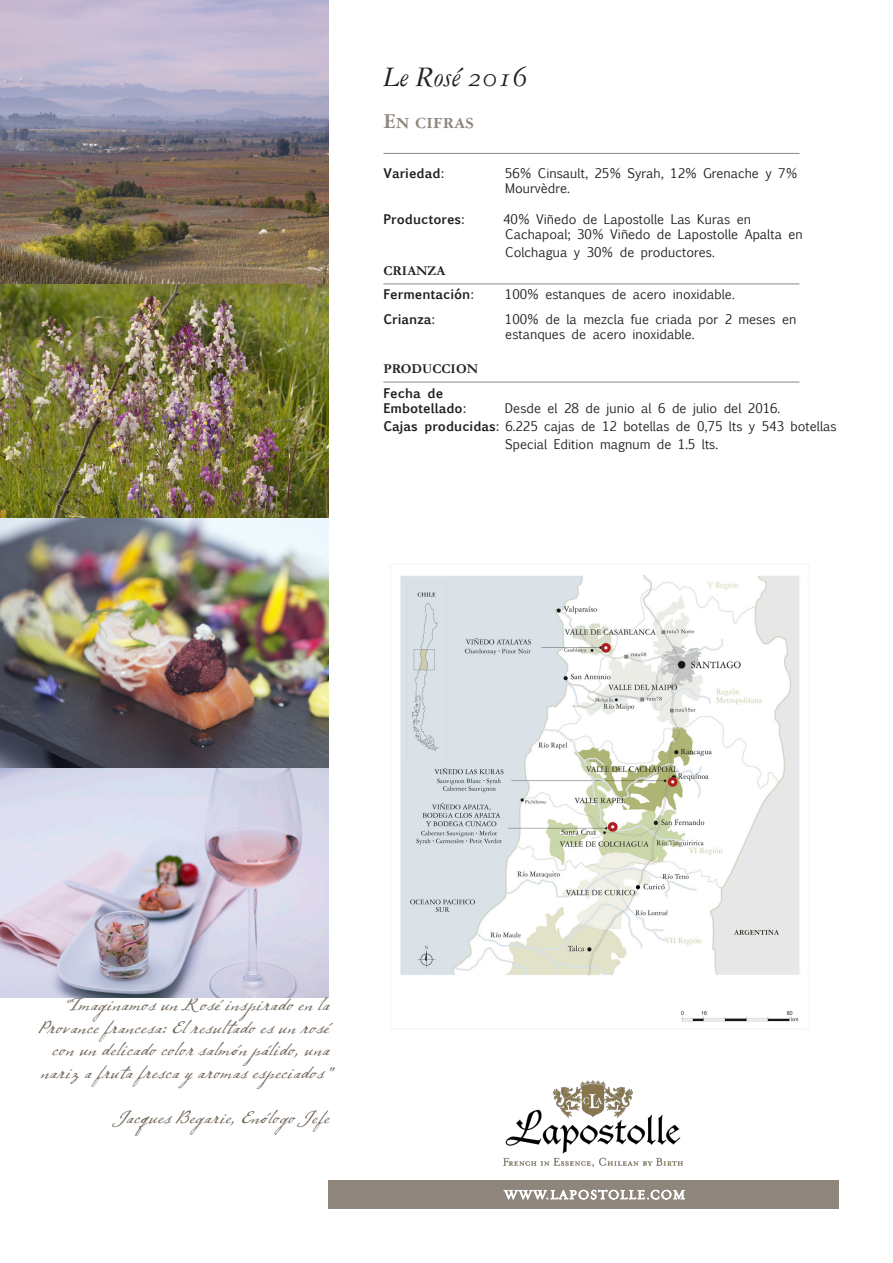
<style>
.page{position:relative;width:893px;height:1263px;background:#fff}
.page>*{position:absolute;margin:0;border:0;box-sizing:border-box;transform-origin:0 0}
.t1{font:30px "Garamond Three Italic Os F";color:#231f20}
.t2{font:22.5px "Garamond Three Bold SC";color:#8e857c}
.t3{font:16.5px/22.5px "Dear Sarah Alt One";color:#716559;text-align:right}
.t4{font:700 13.5px "Garamond";color:#231f20}
.t5{font:12.75px "Euphemia UCAS";color:#231f20}
.t6{font:700 12.75px "Euphemia UCAS";color:#231f20}
.s1{font-weight:700}
</style>
<div class="page">
<div style="left:329px;top:1180px;width:510px;height:29px;background:#8e857c"></div>
<hr style="left:383px;top:153px;width:416px;height:1px;background:#8e857c">
<hr style="left:383px;top:284px;width:416px;height:1px;background:#8e857c">
<hr style="left:383px;top:382px;width:416px;height:1px;background:#8e857c">
<img style="left:390px;top:564px;width:420px;height:465px">
<img style="left:0;top:0;width:329px;height:285px">
<img style="left:0;top:285px;width:329px;height:234px">
<img style="left:0;top:519px;width:329px;height:478px">
<img style="left:503px;top:1080px;width:179px;height:86px">
<svg style="left:504px;top:1189px;width:181px;height:11px"></svg>
<p class="t1" style="left:383px;top:61px;width:146px">Le Rosé 2016</p>
<p class="t2" style="left:383px;top:109px;width:92px">En cifras</p>
<p class="t6" style="left:383px;top:163px;width:63px">Variedad:</p>
<p class="t5" style="left:505px;top:164px;width:294px">56% Cinsault, 25% Syrah, 12% Grenache y 7%</p>
<p class="t5" style="left:505px;top:179px;width:66px">Mourvèdre.</p>
<p class="t6" style="left:383px;top:209px;width:83px">Productores:</p>
<p class="t5" style="left:503px;top:210px;width:249px">40% Viñedo de Lapostolle Las Kuras en</p>
<p class="t5" style="left:505px;top:225px;width:299px">Cachapoal; 30% Viñedo de Lapostolle Apalta en</p>
<p class="t5" style="left:505px;top:243px;width:211px">Colchagua y 30% de productores.</p>
<p class="t4" style="left:383px;top:263px;width:64px">CRIANZA</p>
<p class="t6" style="left:383px;top:285px;width:92px">Fermentación:</p>
<p class="t5" style="left:505px;top:285px;width:231px">100% estanques de acero inoxidable.</p>
<p class="t6" style="left:383px;top:309px;width:53px">Crianza:</p>
<p class="t5" style="left:505px;top:310px;width:293px">100% de la mezcla fue criada por 2 meses en</p>
<p class="t5" style="left:505px;top:325px;width:191px">estanques de acero inoxidable.</p>
<p class="t4" style="left:383px;top:361px;width:96px">PRODUCCION</p>
<p class="t6" style="left:383px;top:383px;width:61px">Fecha de</p>
<p class="t6" style="left:383px;top:398px;width:84px">Embotellado:</p>
<p class="t5" style="left:505px;top:399px;width:277px">Desde el 28 de junio al 6 de julio del 2016.</p>
<p class="t5" style="left:383px;top:417px;width:455px"><span class="s1">Cajas producidas:</span> 6.225 cajas de 12 botellas de 0,75 lts y 543 botellas</p>
<p class="t5" style="left:505px;top:435px;width:214px">Special Edition magnum de 1.5 lts.</p>
<p class="t3" style="left:37px;top:993px;width:294px">“Imaginamos un Rosé inspirado en la Provance francesa: El resultado es un rosé con un delicado color salmón pálido, una nariz a fruta fresca y aromas especiados”</p>
<p class="t3" style="left:114px;top:1106px;width:220px">Jacques Begarie, Enólogo Jefe</p>
</div>
